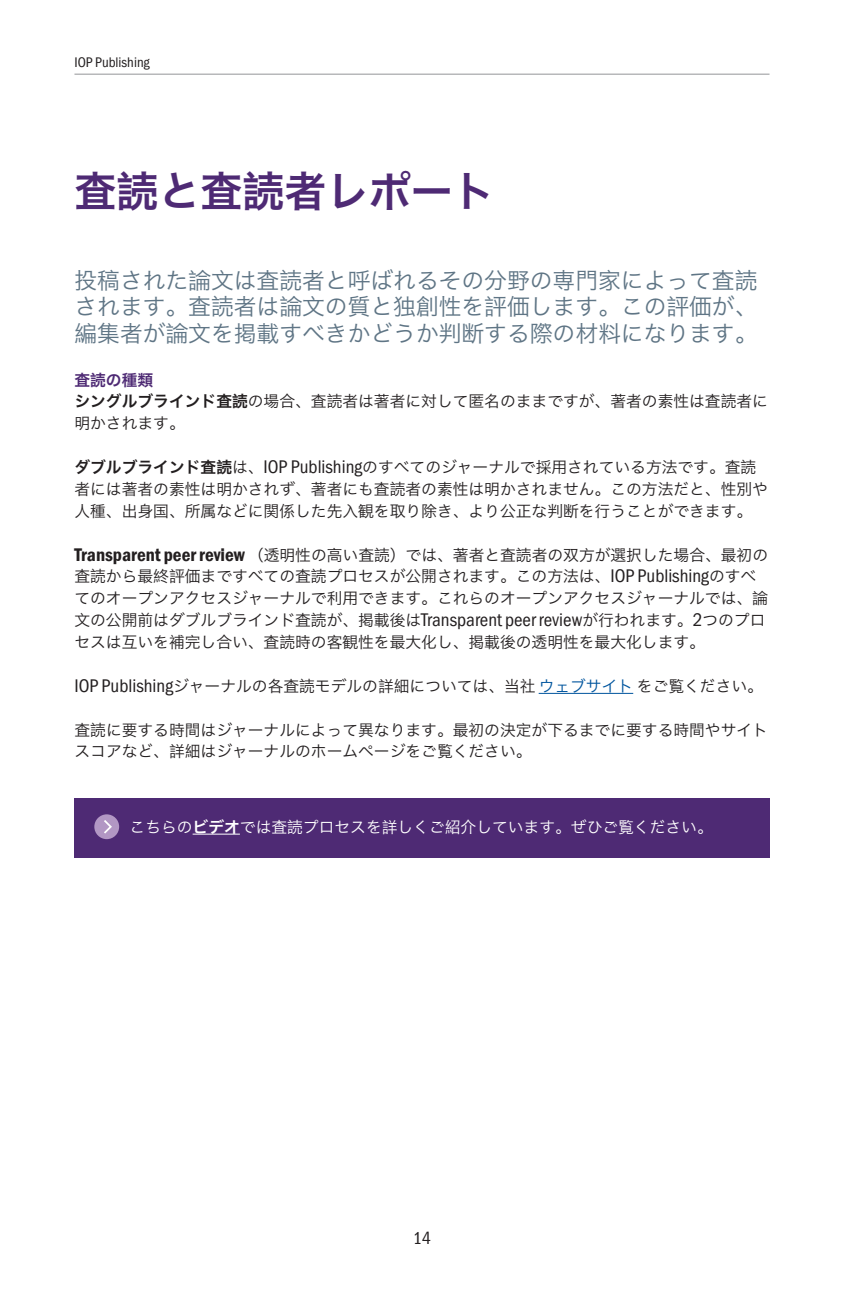
<style>
.page{position:relative;width:844px;height:1290px;background:#fff}
.page>*{position:absolute;margin:0;border:0;box-sizing:border-box;transform-origin:0 0}
.t1{font:42px "Hiragino Sans GB W6";color:#4e2a74}
.t2{font:22.75px/26.2px "Hiragino Sans GB W3";color:#5f7585;text-align:justify}
.t3{font:17.5px "Franklin Gothic Cond ITC";color:#231f20}
.t4{font:15.75px/21.9px "Hiragino Sans GB W3";color:#231f20}
.t5{font:15.75px "Hiragino Sans GB W3";color:#fff}
.t6{font:15.75px "Hiragino Sans GB W6";color:#4e2a74}
.t7{font:14px "Franklin Gothic Cond ITC";color:#231f20}
.s1{font-family:"Hiragino Sans GB W6"}
.s2{font-family:"Franklin Gothic Cond ITC";font-size:18.38px}
.s3{font-family:"Franklin Gothic Cond ITC";font-weight:600;font-size:18.38px}
.s4{color:#01559e}
</style>
<div class="page">
<hr style="left:74px;top:74px;width:695px;height:1px;background:#939598">
<div style="left:74px;top:798px;width:695px;height:59px;background:#4e2a74"></div>
<hr style="left:538px;top:693px;width:95px;height:1px;background:#01559e">
<hr style="left:192px;top:834px;width:48px;height:1px;background:#fff">
<div style="left:94px;top:814px;width:25px;height:25px;background:#b297c4;border-radius:50%"></div>
<svg style="left:104px;top:820px;width:8px;height:13px"></svg>
<p class="t7" style="left:74px;top:54px;width:77px">IOP Publishing</p>
<h1 class="t1" style="left:74px;top:163px;width:422px">査読と査読者レポート</h1>
<h2 class="t2" style="left:74px;top:267px;width:684px">投稿された論文は査読者と呼ばれるその分野の専門家によって査読されます。査読者は論文の質と独創性を評価します。この評価が、編集者が論文を掲載すべきかどうか判断する際の材料になります。</h2>
<p class="t6" style="left:74px;top:369px;width:80px">査読の種類</p>
<p class="t4" style="left:74px;top:390px;width:695px"><span class="s1">シングルブラインド査読</span>の場合、査読者は著者に対して匿名のままですが、著者の素性は査読者に明かされます。</p>
<p class="t4" style="left:74px;top:456px;width:695px"><span class="s1">ダブルブラインド査読</span>は、<span class="s2">IOP Publishing</span>のすべてのジャーナルで採用されている方法です。査読者には著者の素性は明かされず、著者にも査読者の素性は明かされません。この方法だと、性別や人種、出身国、所属などに関係した先入観を取り除き、より公正な判断を行うことができます。</p>
<p class="t4" style="left:74px;top:543px;width:695px"><span class="s3">Transparent peer review</span> （透明性の高い査読）では、著者と査読者の双方が選択した場合、最初の査読から最終評価まですべての査読プロセスが公開されます。この方法は、<span class="s2">IOP Publishing</span>のすべてのオープンアクセスジャーナルで利用できます。これらのオープンアクセスジャーナルでは、論文の公開前はダブルブラインド査読が、掲載後は<span class="s2">Transparent peer review</span>が行われます。<span class="s2">2</span>つのプロセスは互いを補完し合い、査読時の客観性を最大化し、掲載後の透明性を最大化します。</p>
<p class="t4" style="left:74px;top:675px;width:689px"><span class="s2">IOP Publishing</span>ジャーナルの各査読モデルの詳細については、当社<span class="s4">ウェブサイト</span> をご覧ください。</p>
<p class="t4" style="left:74px;top:718px;width:694px">査読に要する時間はジャーナルによって異なります。最初の決定が下るまでに要する時間やサイトスコアなど、詳細はジャーナルのホームページをご覧ください。</p>
<p class="t5" style="left:129px;top:817px;width:584px">こちらの<span class="s1">ビデオ</span>では査読プロセスを詳しくご紹介しています。ぜひご覧ください。</p>
<p class="t3" style="left:412px;top:1228px;width:20px">14</p>
</div>
